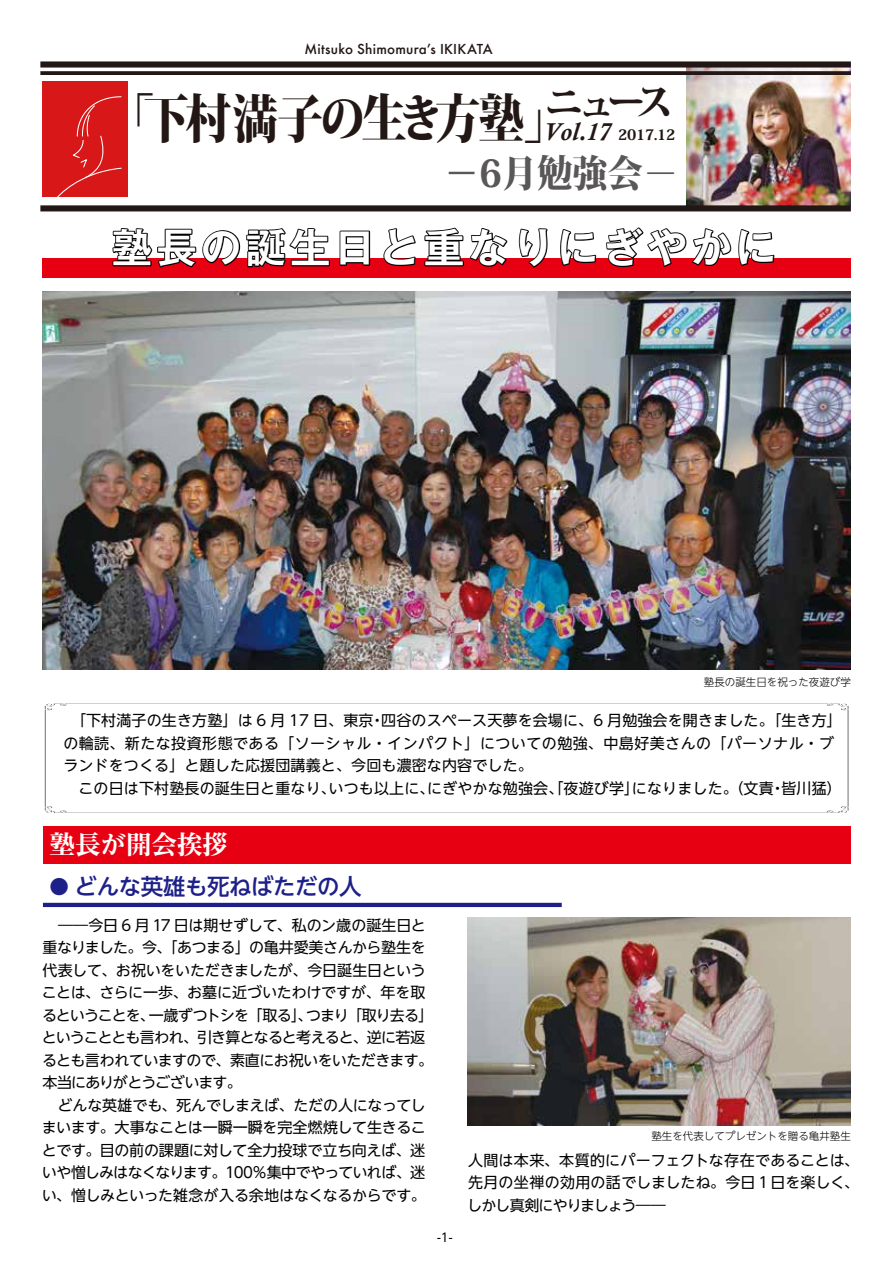
<style>
.page{position:relative;width:893px;height:1263px;background:#fff}
.page>*{position:absolute;margin:0;border:0;box-sizing:border-box;transform-origin:0 0}
.t1{font:800 52.5px "Koz Min Pro";letter-spacing:-.075em;color:#221714;scale:.87 1}
.t2{font:700 40.5px "Gothic MB101 Pr 6 N De";letter-spacing:.1em;color:#fff}
.t3{font:800 37.5px "Koz Min Pro";color:#595757;scale:.94 1}
.t4{font:800 37.5px "Koz Min Pro";color:#221714}
.t5{font:700 expanded 25.5px "Reim Pr 6 N";color:#fff}
.t6{font:500 22.5px "UD Shin Go NT Pr 6 N";letter-spacing:-.02em;color:#1d2088}
.t7{font:15px/22.5px "UD Shin Go NT Pr 6 N";letter-spacing:-.03em;color:#000}
.t8{font:15px/22.5px "UD Shin Go NT Pr 6 N";letter-spacing:.01em;color:#000}
.t9{font:15px/22.5px "UD Shin Go NT Pr 6 N";letter-spacing:-.01em;color:#000;text-align:justify}
.t10{font:800 14.4px "Koz Min Pro";letter-spacing:-.015em;color:#221714}
.t11{font:500 13.35px "Futura";letter-spacing:.015em;color:#221714}
.t12{font:12px "UD Shin Go NT Pr 6 N";color:#000}
.t13{font:300 10.5px "UD Shin Go NT Pr 6 N";color:#000}
.s1{font-family:"Calisto";font-weight:700;font-style:italic;font-size:24.9px}
.s2{font-family:"Koz Go Pr 6 N";font-weight:400}
.s3{font-size:19.5px}
</style>
<div class="page">
<img style="left:43px;top:291px;width:807px;height:379px">
<svg style="left:45px;top:703px;width:803px;height:110px"></svg>
<img style="left:687px;top:68px;width:163px;height:137px">
<div style="left:40px;top:61px;width:811px;height:7px;background:#221714"></div>
<svg style="left:40px;top:71px;width:811px;height:4px;background:#2c221f"></svg>
<div style="left:40px;top:205px;width:811px;height:6px;background:#221714"></div>
<div style="left:42px;top:81px;width:86px;height:116px;background:#d71718"></div>
<svg style="left:57px;top:96px;width:65px;height:101px"></svg>
<div style="left:43px;top:258px;width:808px;height:20px;background:#e60012"></div>
<svg style="left:112px;top:228px;width:218px;height:40px"></svg>
<svg style="left:339px;top:230px;width:32px;height:36px"></svg>
<svg style="left:383px;top:227px;width:125px;height:40px"></svg>
<svg style="left:518px;top:228px;width:30px;height:40px"></svg>
<svg style="left:560px;top:229px;width:37px;height:37px"></svg>
<svg style="left:606px;top:227px;width:169px;height:41px"></svg>
<img style="left:468px;top:917px;width:383px;height:209px">
<div style="left:43px;top:826px;width:808px;height:38px;background:#e60012"></div>
<hr style="left:43px;top:903px;width:519px;height:4px;background:#1d2088">
<p class="t11" style="left:305px;top:40px;width:190px">Mitsuko Shimomuraʼs IKIKATA</p>
<h3 class="t4" style="left:545px;top:74px;width:129px">ニュース</h3>
<h1 class="t1" style="left:108px;top:80px;width:579px">「下村満子の生き方塾」<span class="s1">Vol.17</span></h1>
<h3 class="t3" style="left:444px;top:145px;width:250px"><span class="s2">－</span>6月勉強会－</h3>
<p class="t10" style="left:618px;top:124px;width:59px">2017.12</p>
<h2 class="t2" style="left:112px;top:214px;width:666px">塾長の誕生日と重なりにぎやかに</h2>
<p class="t13" style="left:704px;top:674px;width:149px">塾長の誕生日を祝った夜遊び学</p>
<p class="t8" style="left:63px;top:709px;width:780px">　「下村満子の生き方塾」は 6 月 17 日、東京・四谷のスペース天夢を会場に、6 月勉強会を開きました。「生き方」の輪読、新たな投資形態である「ソーシャル・インパクト」についての勉強、中島好美さんの「パーソナル・ブランドをつくる」と題した応援団講義と、今回も濃密な内容でした。<br>　この日は下村塾長の誕生日と重なり、いつも以上に、にぎやかな勉強会、「夜遊び学」になりました。（文責・皆川猛）</p>
<h3 class="t5" style="left:50px;top:823px;width:180px">塾長が開会挨拶</h3>
<h3 class="t6" style="left:49px;top:868px;width:314px"><span class="s3">●</span> どんな英雄も死ねばただの人</h3>
<p class="t7" style="left:42px;top:913px;width:415px">　――今日 6 月 17 日は期せずして、私のン歳の誕生日と<br>重なりました。今、「あつまる」の亀井愛美さんから塾生を<br>代表して、お祝いをいただきましたが、今日誕生日という<br>ことは、さらに一歩、お墓に近づいたわけですが、年を取<br>るということを、一歳ずつトシを「取る」、つまり「取り去る」<br>ということとも言われ、引き算となると考えると、逆に若返<br>るとも言われていますので、素直にお祝いをいただきます。<br>本当にありがとうございます。<br>　どんな英雄でも、死んでしまえば、ただの人になってし<br>まいます。大事なことは一瞬一瞬を完全燃焼して生きるこ<br>とです。目の前の課題に対して全力投球で立ち向えば、迷<br>いや憎しみはなくなります。100％集中でやっていれば、迷<br>い、憎しみといった雑念が入る余地はなくなるからです。　　</p>
<p class="t12" style="left:437px;top:1227px;width:17px">-1-</p>
<p class="t13" style="left:651px;top:1128px;width:201px">塾生を代表してプレゼントを贈る亀井塾生</p>
<p class="t9" style="left:467px;top:1148px;width:393px">人間は本来、本質的にパーフェクトな存在であることは、先月の坐禅の効用の話でしましたね。今日 1日を楽しく、しかし真剣にやりましょう――</p>
</div>
